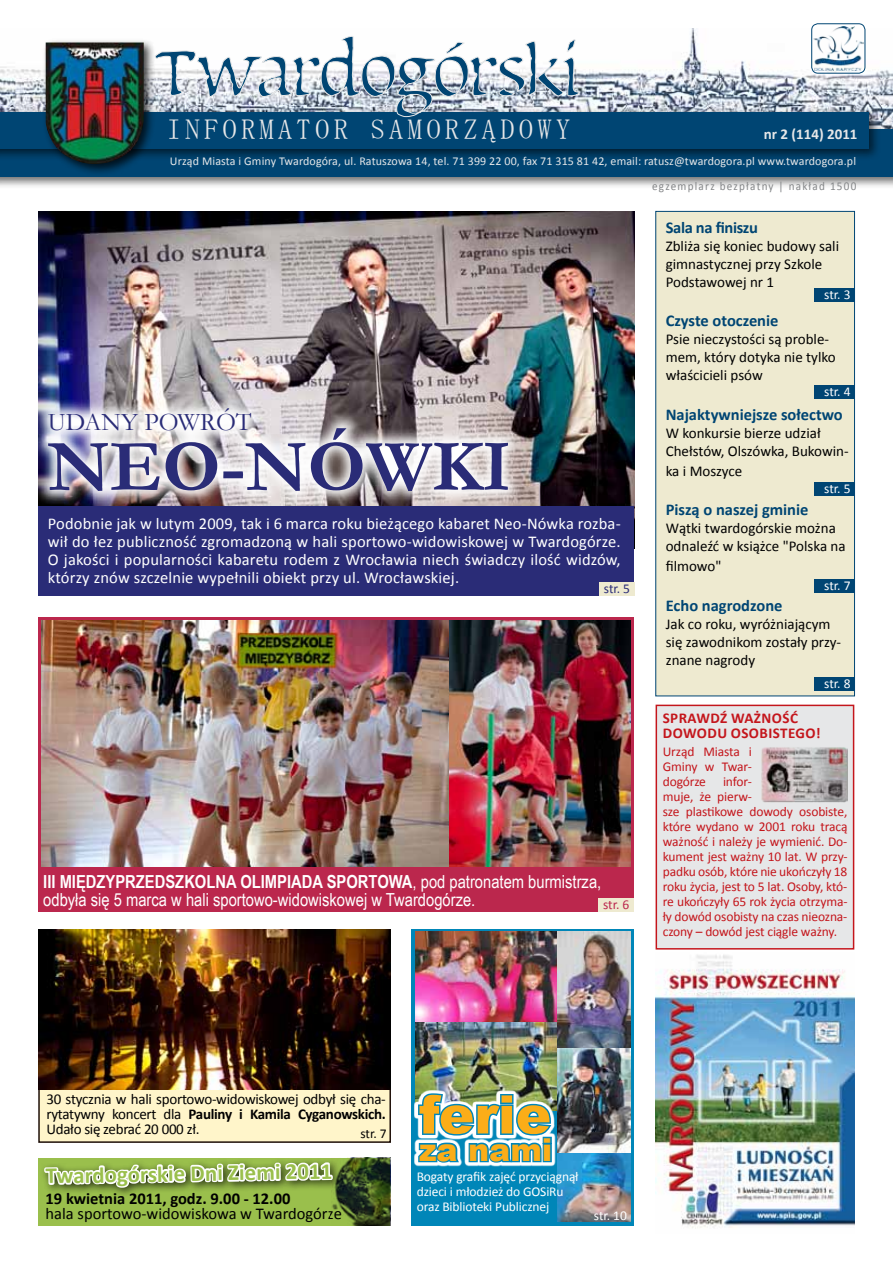
<style>
.page{position:relative;width:893px;height:1263px;background:#fff}
.page>*{position:absolute;margin:0;border:0;box-sizing:border-box;transform-origin:0 0}
.t1{font:700 73.8px "Garamond";color:#2a2c77}
.t2{font:900 53.25px "Arial";color:#fbad18}
.t3{font:900 31.65px "Arial";color:#fbad18}
.t4{font:28.5px "MS Mincho";letter-spacing:.15em;color:#e6e7e8}
.t5{font:25.5px "Garamond";color:#2a2c77}
.t6{font:700 22.95px "Calibri";color:#9abf4c}
.t7{font:18px/18px "Arial Narrow";color:#fff}
.t8{font:16.5px/18px "Calibri";letter-spacing:.01em;color:#fff;text-align:justify}
.t9{font:700 16.5px "Calibri";color:#004573}
.t10{font:16.5px "Calibri";color:#000}
.t11{font:700 16.5px "Calibri";color:#000}
.t12{font:15px/18px "Calibri";color:#000}
.t13{font:700 15px/15px "Calibri";letter-spacing:.03em;color:#c4161c}
.t14{font:700 15px "Calibri";color:#e6e7e8}
.t15{font:13.5px/15px "Calibri";letter-spacing:-.01em;color:#c4161c;text-align:justify}
.t16{font:13.5px/15px "Calibri";letter-spacing:-.01em;color:#fff}
.t17{font:13.5px "Calibri";color:#2a2c77}
.t18{font:13.5px "Calibri";color:#bb274d}
.t19{font:13.5px "Calibri";color:#000}
.t20{font:12px "Calibri";letter-spacing:.01em;color:#e6e7e8}
.t21{font:12px "Calibri";letter-spacing:.11em;color:#848688;scale:.93 1}
.s1{font-weight:700}
</style>
<div class="page">
<div style="left:411px;top:929px;width:222px;height:296px;background:#0086b8"></div>
<div style="left:38px;top:983px;width:353px;height:160px;background:#fff5ca;border:2px solid #1f1009"></div>
<div style="left:38px;top:617px;width:595px;height:295px;background:#bb274d"></div>
<div style="left:656px;top:211px;width:199px;height:485px;background:#eeead0;border:1px solid #004573"></div>
<div style="left:814px;top:288px;width:40px;height:13px;background:#004573"></div>
<div style="left:814px;top:385px;width:40px;height:14px;background:#004573"></div>
<div style="left:814px;top:482px;width:40px;height:14px;background:#004573"></div>
<img style="left:38px;top:211px;width:596px;height:296px">
<img style="left:38px;top:392px;width:486px;height:115px">
<div style="left:38px;top:507px;width:596px;height:89px;background:#2a2c77"></div>
<div style="left:599px;top:582px;width:35px;height:14px;background:#eeead0"></div>
<img style="left:656px;top:955px;width:198px;height:274px">
<div style="left:814px;top:677px;width:40px;height:13px;background:#004573"></div>
<div style="left:656px;top:705px;width:198px;height:244px;background:#e6e7e8;border:2px solid #c4161c"></div>
<img style="left:761px;top:747px;width:86px;height:55px">
<img style="left:41px;top:621px;width:589px;height:245px">
<img style="left:38px;top:929px;width:353px;height:160px">
<img style="left:335px;top:1158px;width:56px;height:67px">
<div style="left:40px;top:1157px;width:304px;height:41px;background:#000;opacity:.72"></div>
<img style="left:43px;top:812px;width:292px;height:414px">
<img style="left:415px;top:1022px;width:143px;height:88px">
<div style="left:598px;top:898px;width:35px;height:14px;background:#eeead0"></div>
<img style="left:415px;top:932px;width:143px;height:90px">
<img style="left:558px;top:932px;width:72px;height:290px">
<svg style="left:414px;top:1090px;width:141px;height:76px"></svg>
<svg style="left:417px;top:1092px;width:137px;height:73px"></svg>
<div style="left:814px;top:579px;width:40px;height:14px;background:#004573"></div>
<img style="left:0;top:29px;width:893px;height:96px">
<div style="left:0;top:125px;width:893px;height:64px;background:#000;opacity:.58"></div>
<div style="left:0;top:129px;width:893px;height:47px;background:#004573"></div>
<div style="left:0;top:108px;width:881px;height:53px;background:#000;opacity:.58"></div>
<div style="left:0;top:112px;width:868px;height:36px;background:#004573"></div>
<div style="left:42px;top:39px;width:114px;height:137px;background:#000;opacity:.75"></div>
<img style="left:46px;top:43px;width:98px;height:121px">
<img style="left:814px;top:27px;width:49px;height:43px">
<div style="left:811px;top:23px;width:54px;height:51px;border:1px solid #004573;border-radius:6px"></div>
<svg style="left:155px;top:36px;width:425px;height:81px"></svg>
<h3 class="t4" style="left:167px;top:114px;width:405px">INFORMATOR SAMORZĄDOWY</h3>
<p class="t20" style="left:170px;top:154px;width:688px">Urząd Miasta i Gminy Twardogóra, ul. Ratuszowa 14, tel. 71 399 22 00, fax 71 315 81 42, email: ratusz@twardogora.pl www.twardogora.pl</p>
<p class="t14" style="left:764px;top:125px;width:95px">nr 2 (114) 2011</p>
<p class="t21" style="left:652px;top:178px;width:221px">egzemplarz bezpłatny | nakład 1500</p>
<h3 class="t5" style="left:48px;top:405px;width:205px">UDANY POWRÓT</h3>
<h1 class="t1" style="left:48px;top:416px;width:465px">NEO-NÓWKI</h1>
<p class="t8" style="left:48px;top:514px;width:574px">Podobnie jak w lutym 2009, tak i 6 marca roku bieżącego kabaret Neo-Nówka rozba&shy;wił do łez publiczność zgromadzoną w hali sportowo-widowiskowej w Twardogórze.<br>O jakości i popularności kabaretu rodem z Wrocławia niech świadczy ilość widzów, którzy znów szczelnie wypełnili obiekt przy ul. Wrocławskiej.</p>
<p class="t17" style="left:604px;top:580px;width:28px">str. 5</p>
<p class="t7" style="left:43px;top:871px;width:560px"><span class="s1">III MIĘDZYPRZEDSZKOLNA OLIM PIADA SPORTOWA</span>, pod patronatem burmistrza, odbyła się 5 marca w hali sportowo-widowiskowej w Twardogórze.</p>
<p class="t18" style="left:603px;top:896px;width:28px">str. 6</p>
<p class="t9" style="left:666px;top:217px;width:94px">Sala na finiszu</p>
<p class="t12" style="left:666px;top:237px;width:175px">Zbliża się koniec budowy sali gimnastycznej przy Szkole<br>Podstawowej nr 1</p>
<p class="t9" style="left:666px;top:310px;width:114px">Czyste otoczenie</p>
<p class="t12" style="left:666px;top:330px;width:171px">Psie nieczystości są proble&shy;mem, który dotyka nie tylko właścicieli psów</p>
<p class="t9" style="left:666px;top:404px;width:179px">Najaktywniejsze sołectwo</p>
<p class="t12" style="left:666px;top:424px;width:185px">W konkursie bierze udział<br>Chełstów, Olszówka, Bukowin-</p>
<p class="t12" style="left:666px;top:462px;width:78px">ka i Moszyce</p>
<p class="t9" style="left:666px;top:499px;width:144px">Piszą o naszej gminie</p>
<p class="t12" style="left:666px;top:519px;width:181px">Wątki twardogórskie można odnaleźć w książce "Polska na</p>
<p class="t12" style="left:666px;top:557px;width:57px">filmowo"</p>
<p class="t9" style="left:666px;top:595px;width:118px">Echo nagrodzone</p>
<p class="t12" style="left:666px;top:615px;width:177px">Jak co roku, wyróżniającym się zawodnikom zostały przy&shy;znane nagrody</p>
<p class="t16" style="left:824px;top:287px;width:28px">str. 3</p>
<p class="t16" style="left:824px;top:384px;width:28px">str. 4</p>
<p class="t16" style="left:824px;top:481px;width:28px">str. 5</p>
<p class="t16" style="left:824px;top:578px;width:28px">str. 7</p>
<p class="t16" style="left:824px;top:676px;width:28px">str. 8</p>
<p class="t13" style="left:663px;top:711px;width:159px">Sprawdź ważność dowodu osobistego!</p>
<p class="t15" style="left:663px;top:744px;width:91px">Urząd Miasta i Gminy w Twar&shy;dogórze</p>
<p class="t15" style="left:663px;top:774px;width:186px;text-align:left;text-indent:60px">infor-<br>muje, że pierw-<br>sze plastikowe dowody osobiste, które wydano w 2001 roku tracą ważność i należy je wymienić. Do&shy;kument jest ważny 10 lat. W przy&shy;padku osób, które nie ukończyły 18 roku życia, jest to 5 lat. Osoby, któ&shy;re ukończyły 65 rok życia otrzyma&shy;ły dowód osobisty na czas nieozna&shy;czony – dowód jest ciągle ważny.</p>
<p class="t12" style="left:46px;top:1092px;width:341px;line-height:15px;text-align:justify">30 stycznia w hali sportowo-widowiskowej odbył się cha&shy;rytatywny koncert dla <span class="s1">Pauliny i Kamila Cyganowskich.<br></span>Udało się zebrać 20 000 zł.</p>
<p class="t19" style="left:360px;top:1125px;width:28px">str. 7</p>
<h3 class="t6" style="left:45px;top:1161px;width:288px;rotate:-1deg">Twardogórskie Dni Ziemi 2011</h3>
<p class="t11" style="left:46px;top:1187px;width:246px">19 kwietnia 2011, godz. 9.00 - 12.00</p>
<p class="t10" style="left:46px;top:1202px;width:298px">hala sportowo-widowiskowa w Twardogórze</p>
<h2 class="t2" style="left:419px;top:1076px;width:134px">ferie</h2>
<h3 class="t3" style="left:419px;top:1126px;width:135px">za nami</h3>
<p class="t16" style="left:417px;top:1169px;width:163px">Bogaty grafik zajęć przyciągnął dzieci i młodzież do GOSiRu oraz Biblioteki Publicznej</p>
<p class="t16" style="left:594px;top:1208px;width:35px">str. 10</p>
</div>
